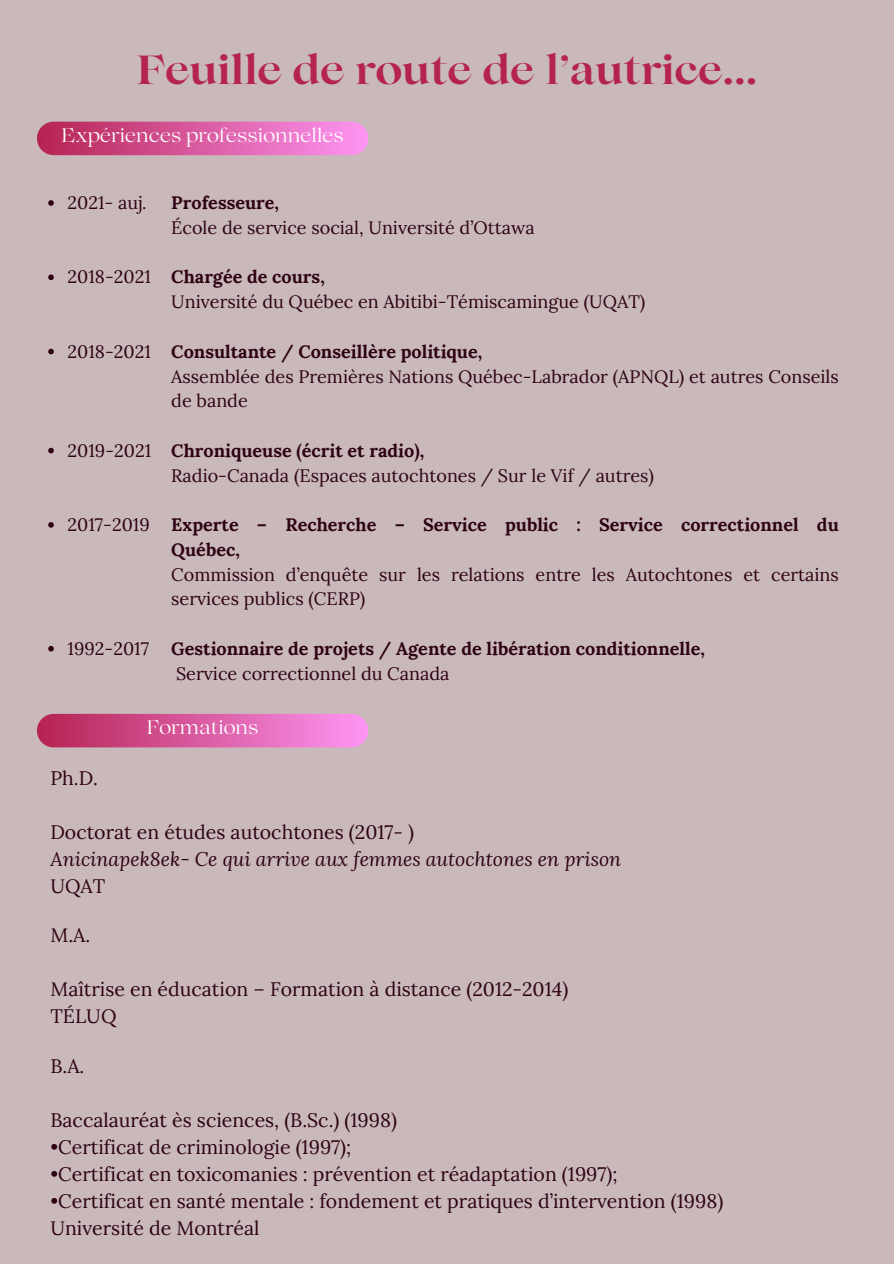
<style>
.page{position:relative;width:894px;height:1264px;background:#fff}
.page>*{position:absolute;margin:0;border:0;box-sizing:border-box;transform-origin:0 0}
.t1{font:700 40.5px "Lovelace";color:#b52351}
.t2{font:19.5px/27px "Lora";color:#2e0213}
.t3{font:italic 19.5px "Lora";color:#2e0213}
.t4{font:19.5px "Lovelace";color:#fff}
.t5{font:18px/24.8px "Lora";color:#2e0213}
.t6{font:700 18px/24.8px "Lora";color:#2e0213}
</style>
<div class="page">
<div style="left:0;top:0;width:893px;height:1263px;background:#c9b9bb"></div>
<div style="left:37px;top:122px;width:331px;height:33px;background:linear-gradient(to right,#b52351,#fe96f3);border-radius:17px"></div>
<div style="left:37px;top:714px;width:331px;height:33px;background:linear-gradient(to right,#b52351,#fe96f3);border-radius:17px"></div>
<svg style="left:48px;top:200px;width:6px;height:6px"></svg>
<svg style="left:48px;top:274px;width:6px;height:6px"></svg>
<svg style="left:48px;top:349px;width:6px;height:5px"></svg>
<svg style="left:48px;top:448px;width:6px;height:5px"></svg>
<svg style="left:48px;top:522px;width:6px;height:5px"></svg>
<svg style="left:48px;top:646px;width:6px;height:5px"></svg>
<h1 class="t1" style="left:136px;top:55px;width:623px">Feuille de route de l’autrice...</h1>
<p class="t4" style="left:61px;top:127px;width:284px">Expériences professionnelles</p>
<p class="t6" style="left:171px;top:190px;width:109px">Professeure,</p>
<p class="t5" style="left:171px;top:215px;width:365px">École de service social, Université d’Ottawa</p>
<p class="t6" style="left:171px;top:264px;width:155px">Chargée de cours,</p>
<p class="t5" style="left:171px;top:289px;width:475px">Université du Québec en Abitibi-Témiscamingue (UQAT)</p>
<p class="t6" style="left:171px;top:339px;width:312px">Consultante / Conseillère politique,</p>
<p class="t5" style="left:171px;top:363px;width:668px">Assemblée des Premières Nations Québec-Labrador (APNQL) et autres Conseils de bande</p>
<p class="t6" style="left:171px;top:438px;width:254px">Chroniqueuse (écrit et radio),</p>
<p class="t5" style="left:171px;top:462px;width:484px">Radio-Canada (Espaces autochtones / Sur le Vif / autres)</p>
<p class="t6" style="left:171px;top:512px;width:668px">Experte – Recherche – Service public : Service correctionnel du<br>Québec,</p>
<p class="t5" style="left:171px;top:561px;width:668px">Commission d’enquête sur les relations entre les Autochtones et certains services publics (CERP)</p>
<p class="t6" style="left:171px;top:636px;width:535px">Gestionnaire de projets / Agente de libération conditionnelle,</p>
<p class="t5" style="left:176px;top:660px;width:275px">Service correctionnel du Canada</p>
<p class="t4" style="left:146px;top:719px;width:113px">Formations</p>
<p class="t5" style="left:68px;top:190px;width:80px">2021- auj.</p>
<p class="t5" style="left:68px;top:264px;width:85px">2018-2021</p>
<p class="t5" style="left:68px;top:339px;width:85px">2018-2021</p>
<p class="t5" style="left:68px;top:438px;width:85px">2019-2021</p>
<p class="t5" style="left:68px;top:512px;width:84px">2017-2019</p>
<p class="t5" style="left:68px;top:636px;width:83px">1992-2017</p>
<p class="t2" style="left:50px;top:764px;width:49px">Ph.D.</p>
<p class="t2" style="left:50px;top:818px;width:365px">Doctorat en études autochtones (2017- )</p>
<p class="t3" style="left:50px;top:845px;width:572px">Anicinapek8ek- Ce qui arrive aux femmes autochtones en prison</p>
<p class="t2" style="left:50px;top:872px;width:56px">UQAT</p>
<p class="t2" style="left:50px;top:921px;width:41px">M.A.</p>
<p class="t2" style="left:50px;top:975px;width:519px">Maîtrise en éducation – Formation à distance (2012-2014)<br>TÉLUQ</p>
<p class="t2" style="left:50px;top:1051px;width:35px">B.A.</p>
<p class="t2" style="left:50px;top:1105px;width:348px">Baccalauréat ès sciences, (B.Sc.) (1998)</p>
<p class="t2" style="left:50px;top:1132px;width:302px">•Certificat de criminologie (1997);</p>
<p class="t2" style="left:50px;top:1159px;width:568px">•Certificat en toxicomanies : prévention et réadaptation (1997);</p>
<p class="t2" style="left:50px;top:1186px;width:674px">•Certificat en santé mentale : fondement et pratiques d’intervention (1998)<br>Université de Montréal</p>
</div>
